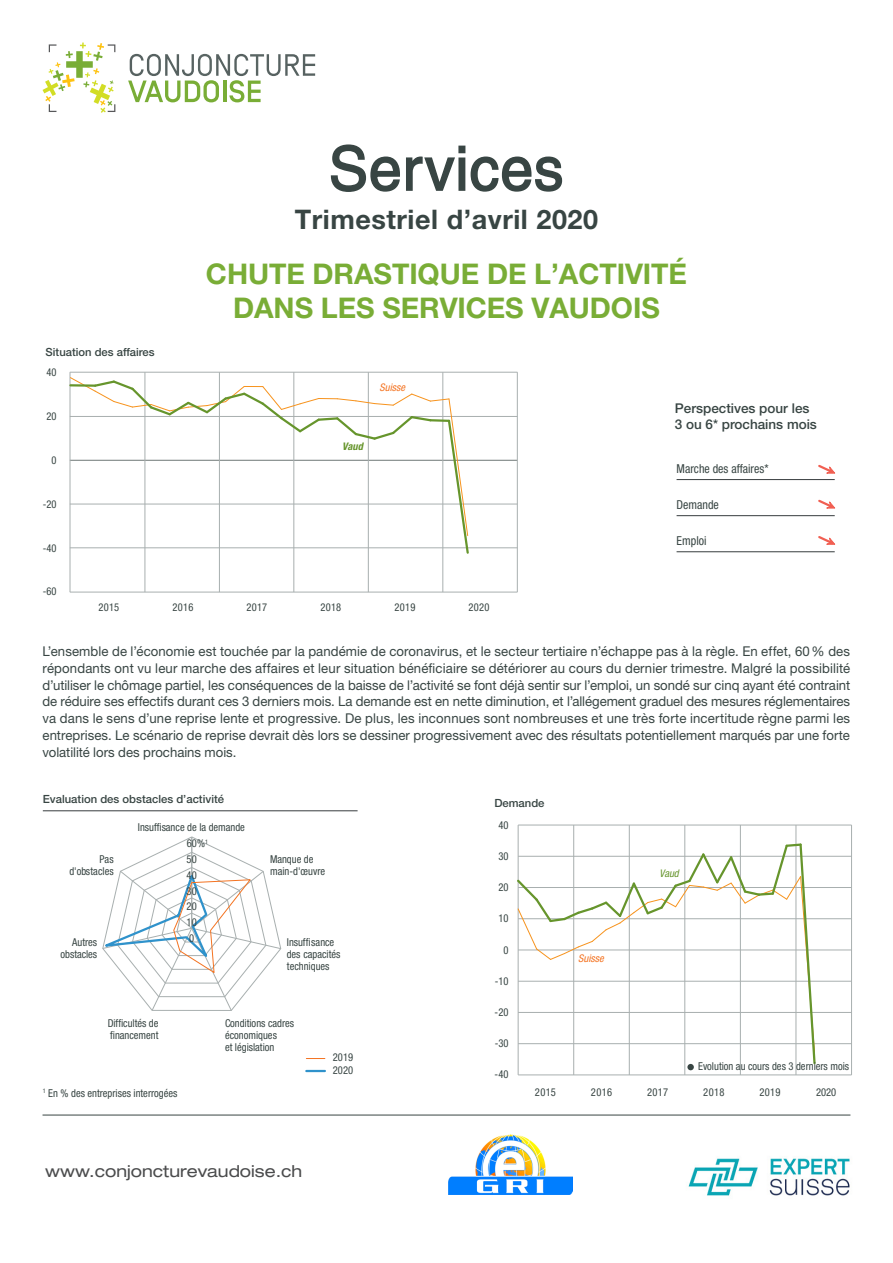
<style>
.page{position:relative;width:893px;height:1263px;background:#fff}
.page>*{position:absolute;margin:0;border:0;box-sizing:border-box;transform-origin:0 0}
.t1{font:700 28.5px/34.2px "Helvetica Neue LT Pro";letter-spacing:-.005em;color:#79ad36;text-align:center}
.t2{font:700 27px "Helvetica Neue LT Pro";letter-spacing:.02em;color:#384543}
.t3{font:expanded 16.5px "Helvetica Neue LT Pro";color:#4b4c4d}
.t4{font:13.5px/16.8px "Helvetica Neue LT Pro";color:#384543;text-align:justify}
.t5{font:500 13.5px/16.2px "Helvetica Neue LT Pro";color:#384543}
.t6{font:condensed 12.3px "Helvetica Neue LT Pro";color:#384543}
.t7{font:500 11.25px "Helvetica Neue LT Pro";color:#384543}
.t8{font:condensed 10.8px/12px "Helvetica Neue LT Pro";color:#384543}
.t9{font:italic condensed 10.5px "Helvetica Neue LT Pro";color:#f47321}
.t10{font:italic 700 condensed 10.5px "Helvetica Neue LT Pro";color:#66952c}
.t11{font:italic condensed 10.5px "Helvetica Neue LT Pro";color:#66952c}
</style>
<div class="page">
<img style="left:449px;top:1135px;width:124px;height:59px">
<hr style="left:43px;top:1115px;width:807px;height:1px;background:#384543">
<svg style="left:128px;top:54px;width:187px;height:48px"></svg>
<svg style="left:43px;top:43px;width:72px;height:70px"></svg>
<svg style="left:330px;top:144px;width:233px;height:48px"></svg>
<hr style="left:677px;top:479px;width:158px;height:1px;background:#373c3e">
<hr style="left:677px;top:515px;width:158px;height:1px;background:#373c3e">
<hr style="left:677px;top:551px;width:158px;height:1px;background:#373c3e">
<svg style="left:818px;top:464px;width:18px;height:10px"></svg>
<svg style="left:818px;top:499px;width:17px;height:10px"></svg>
<svg style="left:818px;top:536px;width:18px;height:9px"></svg>
<hr style="left:70px;top:547px;width:447px;height:1px;background:#a8afaf">
<hr style="left:70px;top:592px;width:447px;height:1px;background:#a8afaf">
<hr style="left:70px;top:504px;width:447px;height:1px;background:#a8afaf">
<hr style="left:70px;top:460px;width:447px;height:1px;background:#6f7877">
<hr style="left:70px;top:416px;width:447px;height:1px;background:#a8afaf">
<hr style="left:70px;top:372px;width:447px;height:1px;background:#a8afaf">
<hr style="left:70px;top:372px;width:1px;height:220px;background:#a8afaf">
<hr style="left:145px;top:372px;width:1px;height:220px;background:#a8afaf">
<hr style="left:219px;top:372px;width:1px;height:220px;background:#a8afaf">
<hr style="left:294px;top:372px;width:1px;height:220px;background:#a8afaf">
<hr style="left:368px;top:372px;width:1px;height:220px;background:#a8afaf">
<hr style="left:443px;top:372px;width:1px;height:220px;background:#a8afaf">
<hr style="left:517px;top:372px;width:1px;height:220px;background:#a8afaf">
<svg style="left:69px;top:377px;width:401px;height:178px"></svg>
<hr style="left:43px;top:810px;width:315px;height:1px;background:#373c3e">
<svg style="left:306px;top:1070px;width:19px;height:2px"></svg>
<svg style="left:306px;top:1058px;width:19px;height:1px"></svg>
<hr style="left:518px;top:1075px;width:333px;height:1px;background:#a8afaf">
<hr style="left:518px;top:1043px;width:333px;height:1px;background:#a8afaf">
<hr style="left:518px;top:1012px;width:333px;height:1px;background:#a8afaf">
<hr style="left:518px;top:981px;width:333px;height:1px;background:#a8afaf">
<hr style="left:518px;top:950px;width:333px;height:1px;background:#a8afaf">
<hr style="left:518px;top:918px;width:333px;height:1px;background:#a8afaf">
<hr style="left:518px;top:825px;width:333px;height:1px;background:#a8afaf">
<hr style="left:518px;top:887px;width:333px;height:1px;background:#a8afaf">
<hr style="left:518px;top:856px;width:333px;height:1px;background:#a8afaf">
<hr style="left:518px;top:825px;width:1px;height:250px;background:#a8afaf">
<hr style="left:573px;top:825px;width:1px;height:250px;background:#a8afaf">
<hr style="left:629px;top:825px;width:1px;height:250px;background:#a8afaf">
<hr style="left:684px;top:825px;width:1px;height:250px;background:#a8afaf">
<hr style="left:740px;top:825px;width:1px;height:250px;background:#a8afaf">
<hr style="left:796px;top:825px;width:1px;height:250px;background:#a8afaf">
<hr style="left:851px;top:825px;width:1px;height:250px;background:#a8afaf">
<svg style="left:102px;top:836px;width:179px;height:175px"></svg>
<svg style="left:517px;top:842px;width:300px;height:224px"></svg>
<div style="left:687px;top:1064px;width:7px;height:6px;background:#384543;border-radius:50%"></div>
<img style="left:688px;top:1158px;width:162px;height:38px">
<p class="t7" style="left:46px;top:346px;width:111px">Situation des affaires</p>
<p class="t8" style="left:47px;top:366px;width:12px">40</p>
<p class="t8" style="left:47px;top:410px;width:12px">20</p>
<p class="t8" style="left:52px;top:454px;width:7px">0</p>
<p class="t8" style="left:43px;top:498px;width:15px">-20</p>
<p class="t8" style="left:43px;top:542px;width:15px">-40</p>
<p class="t8" style="left:43px;top:585px;width:15px">-60</p>
<h2 class="t2" style="left:295px;top:202px;width:305px">Trimestriel d’avril 2020</h2>
<h1 class="t1" style="left:206px;top:256px;width:483px">CHUTE DRASTIQUE DE L’ACTIVITÉ<br>DANS LES SERVICES VAUDOIS</h1>
<p class="t9" style="left:380px;top:381px;width:27px">Suisse</p>
<p class="t10" style="left:342px;top:440px;width:22px">Vaud</p>
<p class="t5" style="left:675px;top:400px;width:144px">Perspectives pour les<br>3 ou 6* prochains mois</p>
<p class="t6" style="left:677px;top:462px;width:93px">Marche des affaires*</p>
<p class="t6" style="left:677px;top:498px;width:44px">Demande</p>
<p class="t6" style="left:677px;top:534px;width:31px">Emploi</p>
<p class="t8" style="left:98px;top:601px;width:22px">2015</p>
<p class="t8" style="left:172px;top:601px;width:23px">2016</p>
<p class="t8" style="left:247px;top:601px;width:22px">2017</p>
<p class="t8" style="left:321px;top:601px;width:22px">2018</p>
<p class="t8" style="left:394px;top:601px;width:23px">2019</p>
<p class="t8" style="left:469px;top:601px;width:22px">2020</p>
<p class="t4" style="left:43px;top:643px;width:809px">L’ensemble de l’économie est touchée par la pandémie de coronavirus, et le secteur tertiaire n’échappe pas à la règle. En effet, 60% des répondants ont vu leur marche des affaires et leur situation bénéficiaire se détériorer au cours du dernier trimestre. Malgré la possibilité d’utiliser le chômage partiel, les conséquences de la baisse de l’activité se font déjà sentir sur l’emploi, un sondé sur cinq ayant été contraint de réduire ses effectifs durant ces 3 derniers mois. La demande est en nette diminution, et l’allégement graduel des mesures réglementaires va dans le sens d’une reprise lente et progressive. De plus, les inconnues sont nombreuses et une très forte incertitude règne parmi les entreprises. Le scénario de reprise devrait dès lors se dessiner progressivement avec des résultats potentiellement marqués par une forte volatilité lors des prochains mois.</p>
<p class="t7" style="left:43px;top:792px;width:183px">Evaluation des obstacles d’activité</p>
<p class="t8" style="left:138px;top:821px;width:109px">Insuffisance de la demande</p>
<p class="t8" style="left:187px;top:837px;width:23px">60%<sup>1</sup></p>
<p class="t8" style="left:69px;top:853px;width:46px;text-align:right">Pas d'obstacles</p>
<p class="t8" style="left:187px;top:853px;width:12px">50</p>
<p class="t8" style="left:187px;top:869px;width:12px">40</p>
<p class="t8" style="left:270px;top:853px;width:57px">Manque de main-d'œuvre</p>
<p class="t8" style="left:187px;top:885px;width:12px">30</p>
<p class="t8" style="left:187px;top:900px;width:12px">20</p>
<p class="t8" style="left:187px;top:916px;width:12px">10</p>
<p class="t8" style="left:61px;top:936px;width:38px;text-align:right">Autres obstacles</p>
<p class="t8" style="left:189px;top:931px;width:7px">0</p>
<p class="t8" style="left:287px;top:936px;width:55px">Insuffisance des capacités techniques</p>
<p class="t8" style="left:108px;top:1017px;width:52px">Difficultés de financement</p>
<p class="t8" style="left:225px;top:1017px;width:71px">Conditions cadres économiques<br>et législation</p>
<p class="t8" style="left:333px;top:1051px;width:22px">2019</p>
<p class="t8" style="left:333px;top:1064px;width:22px">2020</p>
<p class="t8" style="left:43px;top:1086px;width:136px"><sup>1</sup> En % des entreprises interrogées</p>
<p class="t3" style="left:45px;top:1161px;width:259px">www.conjoncturevaudoise.ch</p>
<p class="t7" style="left:494px;top:796px;width:52px">Demande</p>
<p class="t8" style="left:498px;top:819px;width:12px">40</p>
<p class="t8" style="left:498px;top:850px;width:12px">30</p>
<p class="t8" style="left:498px;top:881px;width:12px">20</p>
<p class="t8" style="left:498px;top:912px;width:12px">10</p>
<p class="t8" style="left:503px;top:943px;width:7px">0</p>
<p class="t8" style="left:495px;top:975px;width:15px">-10</p>
<p class="t8" style="left:495px;top:1006px;width:15px">-20</p>
<p class="t8" style="left:495px;top:1037px;width:15px">-30</p>
<p class="t8" style="left:495px;top:1068px;width:15px">-40</p>
<p class="t9" style="left:578px;top:952px;width:27px">Suisse</p>
<p class="t11" style="left:659px;top:867px;width:21px">Vaud</p>
<p class="t8" style="left:698px;top:1060px;width:153px">Evolution au cours des 3 derniers mois</p>
<p class="t8" style="left:535px;top:1086px;width:22px">2015</p>
<p class="t8" style="left:591px;top:1086px;width:23px">2016</p>
<p class="t8" style="left:647px;top:1086px;width:23px">2017</p>
<p class="t8" style="left:703px;top:1086px;width:23px">2018</p>
<p class="t8" style="left:759px;top:1086px;width:23px">2019</p>
<p class="t8" style="left:816px;top:1086px;width:22px">2020</p>
</div>
